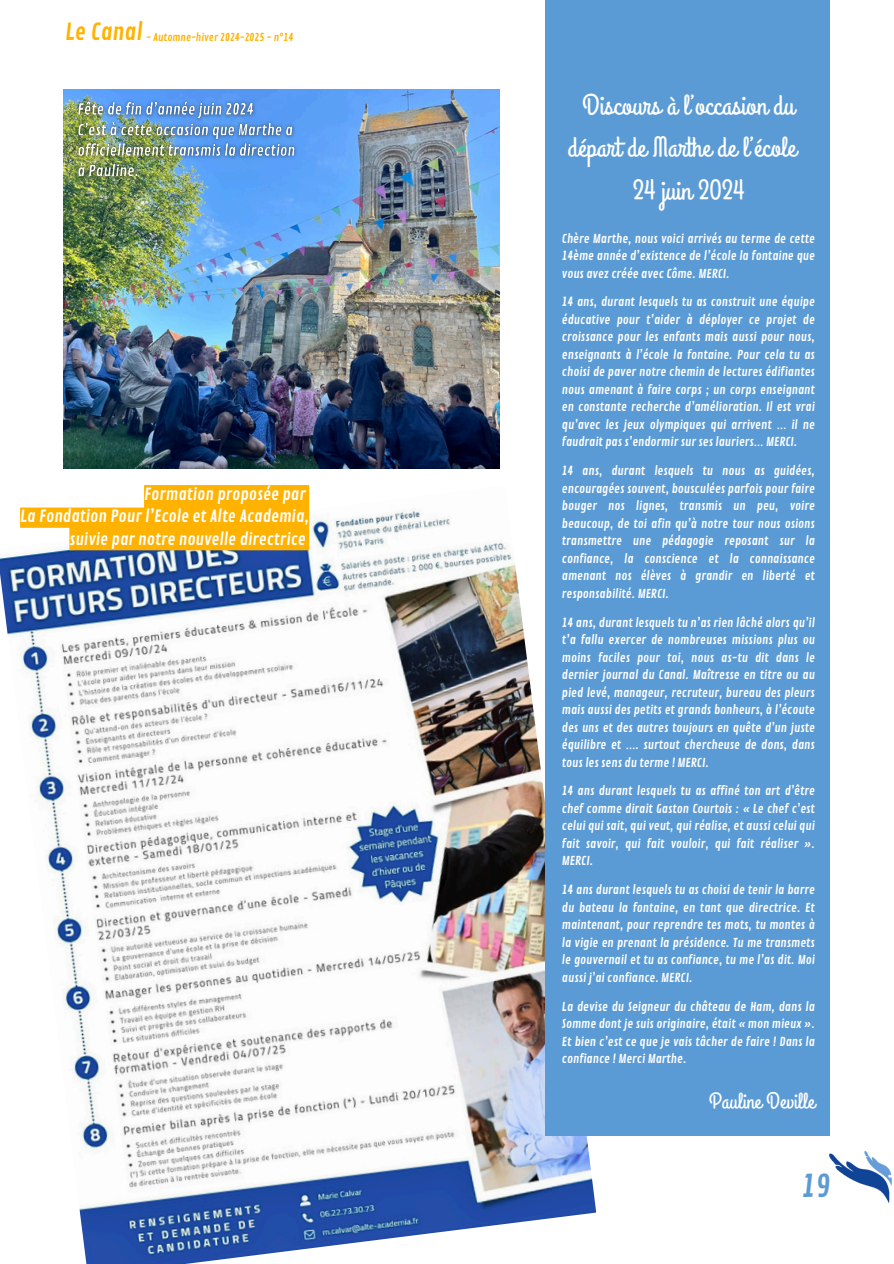
<style>
.page{position:relative;width:894px;height:1264px;background:#fff}
.page>*{position:absolute;margin:0;border:0;box-sizing:border-box;transform-origin:0 0}
.t1{font:30px "Contrail One";color:#5b9bd5}
.t2{font:28.5px/42.5px "Grand Hotel";color:#fff;text-align:center}
.t3{font:22.95px "Contrail One";color:#ffb200}
.t4{font:22.5px "Grand Hotel";color:#fff}
.t5{font:16.5px/22.5px "Contrail One";color:#fff;text-align:right}
.t6{font:12px/17.5px "Contrail One";color:#fff;text-align:justify}
.t7{font:10.5px "Contrail One";color:#ffb200}
.s1{font-family:"Noto Sans Gurmukhi"}
</style>
<div class="page">
<img style="left:829px;top:1151px;width:63px;height:53px">
<img style="left:0;top:485px;width:595px;height:778px">
<div style="left:545px;top:0;width:284px;height:1135px;background:#5b9bd5"></div>
<img style="left:64px;top:89px;width:435px;height:379px">
<svg style="left:20px;top:485px;width:289px;height:65px"></svg>
<img style="left:71px;top:94px;width:231px;height:91px">
<h4 class="t3" style="left:65px;top:19px;width:79px">Le Canal</h4>
<h4 class="t7" style="left:146px;top:31px;width:148px">- Automne-hiver 2024-2025 - n°14</h4>
<h4 class="t5" style="left:20px;top:483px;width:290px">Formation proposée par<br>La Fondation Pour l’Ecole et Alte Academia, suivie par notre nouvelle directrice</h4>
<h4 class="t2" style="left:568px;top:85px;width:230px">Discours à l’occasion du départ de Marthe de l’école<br>24 juin 2024</h4>
<h4 class="t6" style="left:561px;top:230px;width:254px">Chère Marthe, nous voici arrivés au terme de cette 14ème année d’existence de l’école la fontaine que vous avez créée avec Côme. MERCI.</h4>
<h4 class="t6" style="left:561px;top:294px;width:254px">14 ans, durant lesquels tu as construit une équipe éducative pour t’aider à déployer ce projet de croissance pour les enfants mais aussi pour nous, enseignants à l’école la fontaine. Pour cela tu as choisi de paver notre chemin de lectures édifiantes nous amenant à faire corps ; un corps enseignant en constante recherche d’amélioration. Il est vrai qu’avec les jeux olympiques qui arrivent <span class="s1">…</span> il ne faudrait pas s’endormir sur ses lauriers<span class="s1">…</span> MERCI.</h4>
<h2 class="t6" style="left:561px;top:462px;width:254px">14 ans, durant lesquels tu nous as guidées, encouragées souvent, bousculées parfois pour faire bouger nos lignes, transmis un peu, voire beaucoup, de toi afin qu’à notre tour nous osions transmettre une pédagogie reposant sur la confiance, la conscience et la connaissance amenant nos élèves à grandir en liberté et responsabilité. MERCI.</h2>
<h2 class="t6" style="left:561px;top:614px;width:254px">14 ans, durant lesquels tu n’as rien lâché alors qu’il t’a fallu exercer de nombreuses missions plus ou moins faciles pour toi, nous as-tu dit dans le dernier journal du Canal. Maîtresse en titre ou au pied levé, manageur, recruteur, bureau des pleurs mais aussi des petits et grands bonheurs, à l’écoute des uns et des autres toujours en quête d’un juste équilibre et <span class="s1">…</span>. surtout chercheuse de dons, dans tous les sens du terme ! MERCI.</h2>
<p class="t6" style="left:561px;top:782px;width:254px">14 ans durant lesquels tu as affiné ton art d’être chef comme dirait Gaston Courtois : « Le chef c’est celui qui sait, qui veut, qui réalise, et aussi celui qui fait savoir, qui fait vouloir, qui fait réaliser ».<br>MERCI.</p>
<p class="t6" style="left:561px;top:881px;width:254px">14 ans durant lesquels tu as choisi de tenir la barre du bateau la fontaine, en tant que directrice. Et maintenant, pour reprendre tes mots, tu montes à la vigie en prenant la présidence. Tu me transmets le gouvernail et tu as confiance, tu me l’as dit. Moi aussi j’ai confiance. MERCI.</p>
<p class="t6" style="left:561px;top:997px;width:254px">La devise du Seigneur du château de Ham, dans la Somme dont je suis originaire, était « mon mieux ».<br>Et bien c’est ce que je vais tâcher de faire ! Dans la confiance ! Merci Marthe.</p>
<h3 class="t4" style="left:709px;top:1086px;width:107px">Pauline Deville</h3>
<h4 class="t1" style="left:801px;top:1168px;width:30px">19</h4>
</div>
